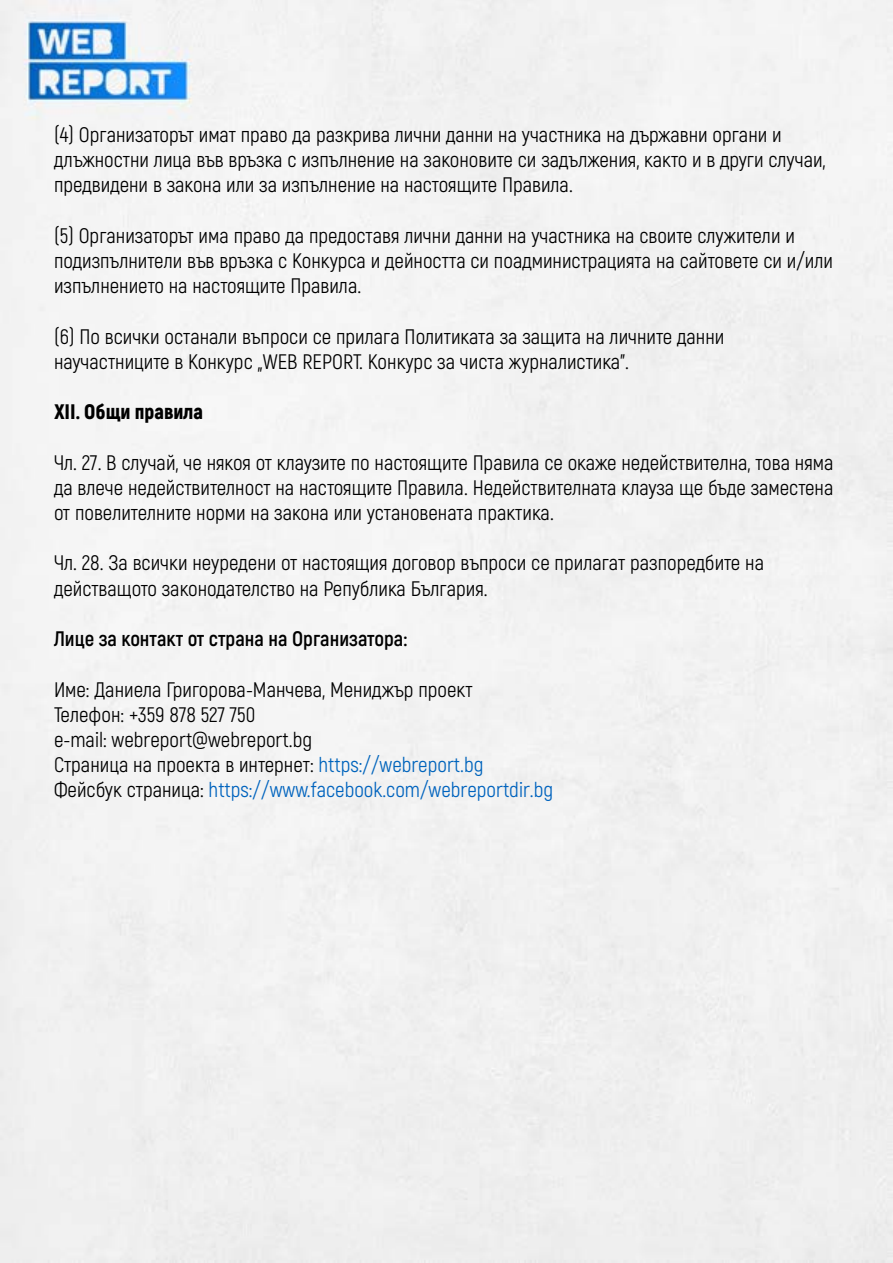
<style>
.page{position:relative;width:893px;height:1263px;background:#f2f2f2}
.page>*{position:absolute;margin:0;border:0;box-sizing:border-box;transform-origin:0 0}
.t1{font:21px/25.2px "Akrobat";color:#000}
.t2{font:700 21px "Akrobat";color:#000}
.t3{font:900 21px "Akrobat";color:#000}
.s1{color:#0064bc}
.s2{color:#0063be}
</style>
<div class="page">
<p class="t1" style="left:54px;top:122px;width:773px">(4) Организаторът имат право да разкрива лични данни на участника на държавни органи и длъжностни лица във връзка с изпълнение на законовите си задължения, както и в други случаи, предвидени в закона или за изпълнение на настоящите Правила.</p>
<p class="t1" style="left:54px;top:223px;width:780px">(5) Организаторът има право да предоставя лични данни на участника на своите служители и подизпълнители във връзка с Конкурса и дейността си поадминистрацията на сайтовете си и/или изпълнението на настоящите Правила.</p>
<p class="t1" style="left:54px;top:324px;width:672px">(6) По всички останали въпроси се прилага Политиката за защита на личните данни научастниците в Конкурс „WEB REPORT. Конкурс за чиста журналистика”.</p>
<p class="t3" style="left:54px;top:398px;width:151px">XII. Общи правила</p>
<p class="t1" style="left:54px;top:450px;width:781px;text-align:justify">Чл. 27. В случай, че някоя от клаузите по настоящите Правила се окаже недействителна, това няма да влече недействителност на настоящите Правила. Недействителната клауза ще бъде заместена от повелителните норми на закона или установената практика.</p>
<p class="t1" style="left:54px;top:550px;width:712px">Чл. 28. За всички неуредени от настоящия договор въпроси се прилагат разпоредбите на действащото законодателство на Република България.</p>
<p class="t2" style="left:54px;top:626px;width:355px">Лице за контакт от страна на Организатора:</p>
<p class="t1" style="left:54px;top:676px;width:501px">Име: Даниела Григорова-Манчева, Мениджър проект<br>Телефон: +359 878 527 750<br>е-mail: webreport@webreport.bg<br>Страница на проекта в интернет: <span class="s1">https://webreport.bg </span>Фейсбук страница: <span class="s2">https://www.facebook.com/webreportdir.bg</span></p>
</div>
